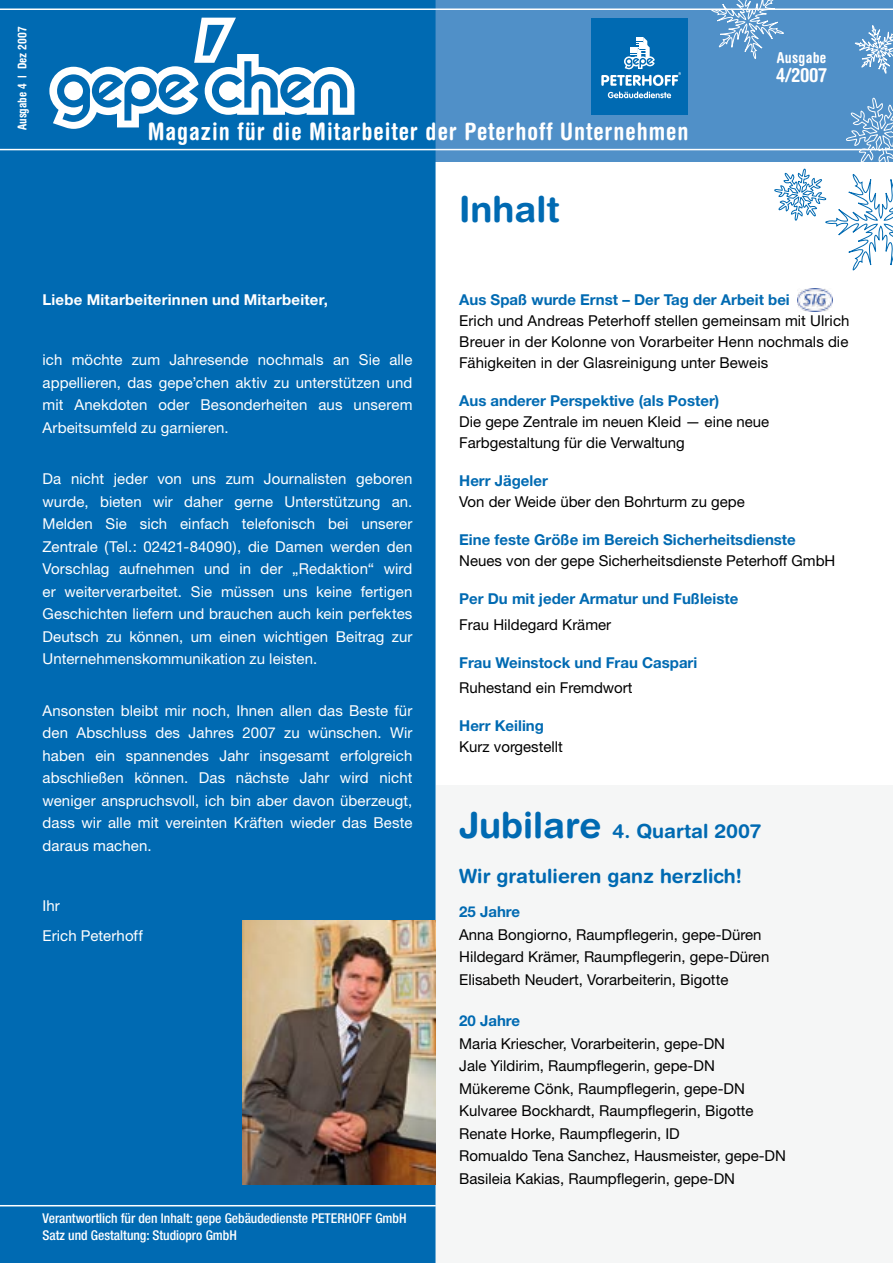
<style>
.page{position:relative;width:893px;height:1263px;background:#fff}
.page>*{position:absolute;margin:0;border:0;box-sizing:border-box;transform-origin:0 0}
.t1{font:700 36px "Helvetica Rounded";color:#006ab2}
.t2{font:700 condensed 24px "Helvetica Rounded";letter-spacing:.04em;color:#fff}
.t3{font:700 19.5px "Helvetica Rounded";color:#006ab2}
.t4{font:700 condensed 19.5px "Helvetica Rounded";color:#fff}
.t5{font:15px/22.5px "Helvetica Neue";letter-spacing:.005em;color:#fff;text-align:justify}
.t6{font:15px/22.5px "Helvetica Neue";color:#000}
.t7{font:700 15px "Helvetica Neue";color:#006ab2}
.t8{font:700 15px "Helvetica Neue";letter-spacing:.015em;color:#fff}
.t9{font:700 condensed 15px "Helvetica Rounded";letter-spacing:.02em;color:#fff}
.t10{font:500 condensed 13.5px/16.2px "Helvetica Neue";color:#fff}
.t11{font:700 condensed 12px "Helvetica Rounded";color:#fff}
.s1{font-size:36px}
</style>
<div class="page">
<div style="left:338px;top:0;width:555px;height:162px;background:#5090c8"></div>
<div style="left:0;top:0;width:436px;height:1263px;background:#006ab2"></div>
<div style="left:436px;top:785px;width:457px;height:478px;background:#f5f6f6"></div>
<svg style="left:49px;top:18px;width:305px;height:111px"></svg>
<hr style="left:0;top:149px;width:893px;height:1px;background:#fff">
<hr style="left:0;top:1205px;width:436px;height:1px;background:#fff">
<img style="left:242px;top:920px;width:194px;height:264px">
<hr style="left:0;top:9px;width:893px;height:1px;background:#fff">
<svg style="left:855px;top:25px;width:38px;height:49px"></svg>
<svg style="left:711px;top:0;width:73px;height:59px"></svg>
<svg style="left:774px;top:98px;width:119px;height:173px"></svg>
<img style="left:797px;top:288px;width:36px;height:23px">
<div style="left:591px;top:19px;width:96px;height:96px;background:#006ab2"></div>
<svg style="left:601px;top:37px;width:80px;height:61px"></svg>
<p class="t11" style="left:15px;top:130px;width:105px;rotate:-90deg">Ausgabe 4 | Dez 2007</p>
<h2 class="t2" style="left:148px;top:116px;width:542px">Magazin für die Mitarbeiter der Peterhoff Unternehmen</h2>
<h1 class="t1" style="left:459px;top:187px;width:102px">Inhalt</h1>
<p class="t9" style="left:777px;top:48px;width:51px">Ausgabe</p>
<h3 class="t4" style="left:776px;top:63px;width:52px">4/2007</h3>
<p class="t8" style="left:43px;top:291px;width:287px">Liebe Mitarbeiterinnen und Mitarbeiter,</p>
<p class="t5" style="left:43px;top:348px;width:371px">ich möchte zum Jahresende nochmals an Sie alle appellieren, das gepe’chen aktiv zu unterstützen und mit Anekdoten oder Besonderheiten aus unserem Arbeitsumfeld zu garnieren.</p>
<p class="t5" style="left:43px;top:467px;width:371px">Da nicht jeder von uns zum Journalisten geboren wurde, bieten wir daher gerne Unterstützung an.<br>Melden Sie sich einfach telefonisch bei unserer Zentrale (Tel.: 02421-84090), die Damen werden den Vorschlag aufnehmen und in der „Redaktion“ wird er weiterverarbeitet. Sie müssen uns keine fertigen Geschichten liefern und brauchen auch kein perfektes Deutsch zu können, um einen wichtigen Beitrag zur Unternehmenskommunikation zu leisten.</p>
<p class="t5" style="left:43px;top:699px;width:371px">Ansonsten bleibt mir noch, Ihnen allen das Beste für den Abschluss des Jahres 2007 zu wünschen. Wir haben ein spannendes Jahr insgesamt erfolgreich abschließen können. Das nächste Jahr wird nicht weniger anspruchsvoll, ich bin aber davon überzeugt, dass wir alle mit vereinten Kräften wieder das Beste daraus machen.</p>
<p class="t5" style="left:43px;top:890px;width:102px;line-height:30px">Ihr<br>Erich Peterhoff</p>
<p class="t10" style="left:43px;top:1210px;width:366px">Verantwortlich für den Inhalt: gepe Gebäudedienste PETERHOFF GmbH<br>Satz und Gestaltung: Studiopro GmbH</p>
<p class="t7" style="left:459px;top:290px;width:332px">Aus Spaß wurde Ernst – Der Tag der Arbeit bei</p>
<p class="t6" style="left:459px;top:310px;width:392px;line-height:21px;text-align:justify">Erich und Andreas Peterhoff stellen gemeinsam mit Ulrich Breuer in der Kolonne von Vorarbeiter Henn nochmals die Fähigkeiten in der Glasreinigung unter Beweis</p>
<p class="t7" style="left:459px;top:392px;width:262px">Aus anderer Perspektive (als Poster)</p>
<p class="t6" style="left:459px;top:411px;width:312px;line-height:21px">Die gepe Zentrale im neuen Kleid — eine neue<br>Farbgestaltung für die Verwaltung</p>
<p class="t7" style="left:459px;top:472px;width:90px">Herr Jägeler</p>
<p class="t6" style="left:459px;top:490px;width:287px">Von der Weide über den Bohrturm zu gepe</p>
<p class="t7" style="left:459px;top:531px;width:338px">Eine feste Größe im Bereich Sicherheitsdienste</p>
<p class="t6" style="left:459px;top:549px;width:378px">Neues von der gepe Sicherheitsdienste Peterhoff GmbH</p>
<p class="t7" style="left:459px;top:590px;width:281px">Per Du mit jeder Armatur und Fußleiste</p>
<p class="t6" style="left:459px;top:613px;width:153px">Frau Hildegard Krämer</p>
<p class="t7" style="left:459px;top:653px;width:240px">Frau Weinstock und Frau Caspari</p>
<p class="t6" style="left:459px;top:676px;width:175px">Ruhestand ein Fremdwort</p>
<p class="t7" style="left:459px;top:717px;width:86px">Herr Keiling</p>
<p class="t6" style="left:459px;top:735px;width:105px">Kurz vorgestellt</p>
<h3 class="t3" style="left:459px;top:819px;width:303px"><span class="s1">Jubilare</span> 4. Quartal 2007</h3>
<h3 class="t3" style="left:459px;top:864px;width:284px">Wir gratulieren ganz herzlich!</h3>
<p class="t7" style="left:459px;top:902px;width:62px">25 Jahre</p>
<p class="t6" style="left:459px;top:923px;width:312px">Anna Bongiorno, Raumpflegerin, gepe-Düren<br>Hildegard Krämer, Raumpflegerin, gepe-Düren<br>Elisabeth Neudert, Vorarbeiterin, Bigotte</p>
<p class="t7" style="left:459px;top:1011px;width:62px">20 Jahre</p>
<p class="t6" style="left:459px;top:1032px;width:328px">Maria Kriescher, Vorarbeiterin, gepe-DN<br>Jale Yildirim, Raumpflegerin, gepe-DN Mükereme Cönk, Raumpflegerin, gepe-DN Kulvaree Bockhardt, Raumpflegerin, Bigotte Renate Horke, Raumpflegerin, ID<br>Romualdo Tena Sanchez, Hausmeister, gepe-DN Basileia Kakias, Raumpflegerin, gepe-DN</p>
</div>
